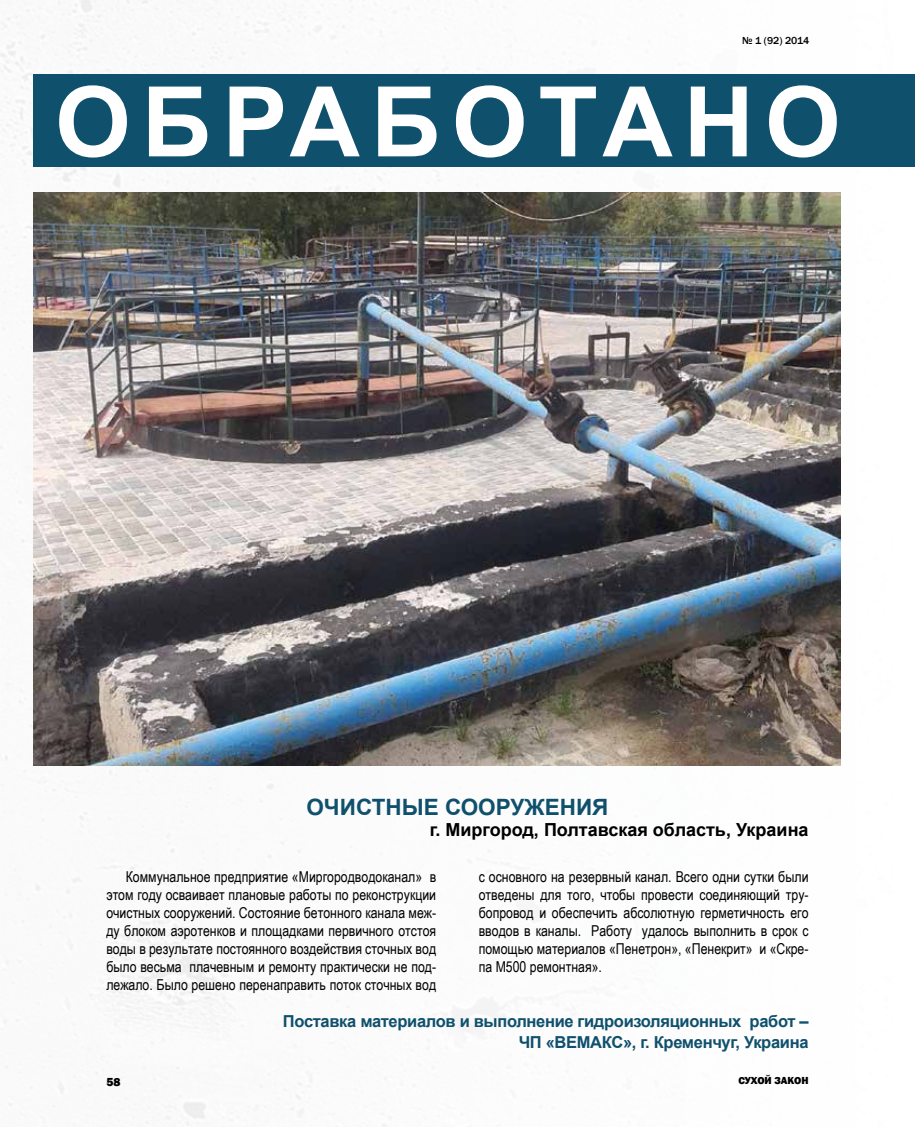
<style>
.page{position:relative;width:915px;height:1127px;background:#fff}
.page>*{position:absolute;margin:0;border:0;box-sizing:border-box;transform-origin:0 0}
.t1{font:700 97.5px "Arial";letter-spacing:.11em;color:#fff}
.t2{font:700 22.5px "Arial";color:#0f506d}
.t3{font:700 18px "Arial";color:#000}
.t4{font:700 16.5px/21.8px "Arial";letter-spacing:-.02em;color:#0f506d;text-align:right}
.t5{font:15px/18px "Arial Narrow";color:#000;text-align:justify}
.t6{font:800 12px "Franklin Gothic";color:#000}
.t7{font:500 10.5px "Franklin Gothic";color:#000}
.t8{font:800 10.5px "Franklin Gothic";color:#000}
</style>
<div class="page">
<img style="left:0;top:0;width:914px;height:1127px">
<div style="left:33px;top:75px;width:881px;height:92px;background:#0f506d"></div>
<img style="left:33px;top:192px;width:807px;height:574px">
<p class="t7" style="left:741px;top:34px;width:69px">№ 1 (92) 2014</p>
<h1 class="t1" style="left:55px;top:57px;width:787px">ОБРАБОТАНО</h1>
<h2 class="t2" style="left:306px;top:791px;width:172px">Очистн ые соор</h2>
<h2 class="t2" style="left:510px;top:791px;width:99px">ужен ия</h2>
<p class="t3" style="left:429px;top:818px;width:380px">г. Миргород, Полтавская область, Украина</p>
<p class="t5" style="left:106px;top:867px;width:331px;text-indent:19px">Коммунальное предприятие «Миргородводоканал» в этом году осваивает плановые работы по реконструкции очистных сооружений. Состояние бетонного канала меж&shy;ду блоком аэротенков и площадками первичного отстоя воды в результате постоянного воздействия сточных вод было весьма плачевным и ремонту практически не под&shy;лежало. Было решено перенаправить поток сточных вод</p>
<p class="t5" style="left:478px;top:867px;width:331px">с основного на резервный канал. Всего одни сутки были отведены для того, чтобы провести соединяющий тру&shy;бопровод и обеспечить абсолютную герметичность его вводов в каналы. Работу удалось выполнить в срок с помощью материалов «Пенетрон», «Пенекрит» и «Скре&shy;па М500 ремонтная».</p>
<p class="t4" style="left:283px;top:1010px;width:527px">Поставка материалов и выполнение гидроизоляционных работ –<br>ЧП «ВЕМАКС», г. Кременчуг, Украина</p>
<p class="t6" style="left:106px;top:1074px;width:16px">58</p>
<p class="t8" style="left:738px;top:1074px;width:72px">СУХОЙ ЗАКОН</p>
</div>
